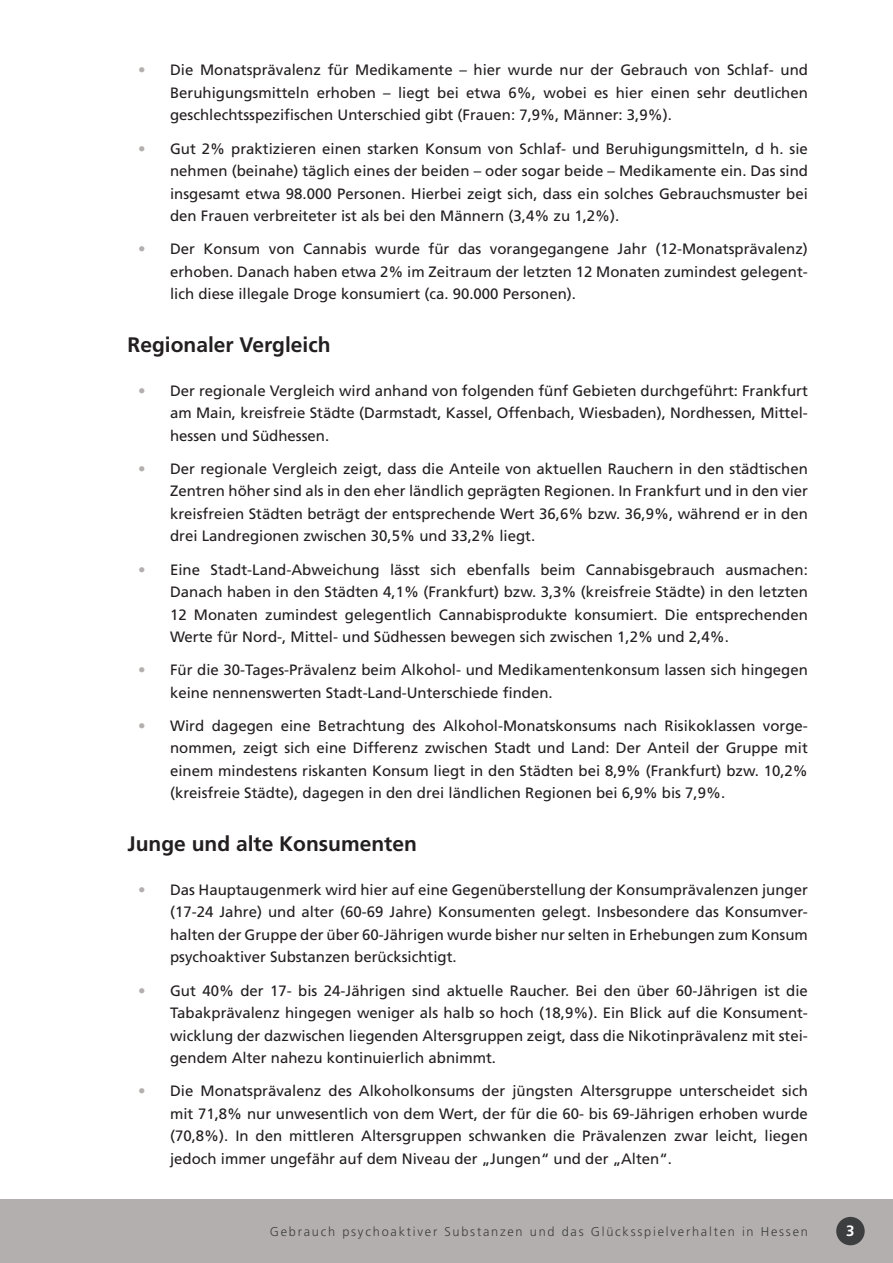
<style>
.page{position:relative;width:893px;height:1263px;background:#fff}
.page>*{position:absolute;margin:0;border:0;box-sizing:border-box;transform-origin:0 0}
.t1{font:700 21px "Frutiger";color:#231f20}
.t2{font:15px/22.5px "Frutiger";color:#231f20;text-align:justify}
.t3{font:15px "Frutiger";color:#b4afaf}
.t4{font:300 12.75px "Frutiger";letter-spacing:.14em;color:#3d3e3f}
</style>
<div class="page">
<div style="left:0;top:1199px;width:893px;height:64px;background:#b4afaf"></div>
<div style="left:836px;top:1217px;width:29px;height:28px;background:#3d3e3f;border-radius:50%"></div>
<p class="t2" style="left:170px;top:59px;width:639px">Die Monatsprävalenz für Medikamente – hier wurde nur der Gebrauch von Schlaf- und Beruhigungsmitteln erhoben – liegt bei etwa 6%, wobei es hier einen sehr deutlichen geschlechtsspezifischen Unterschied gibt (Frauen: 7,9%, Männer: 3,9%).</p>
<p class="t2" style="left:170px;top:137px;width:639px">Gut 2% praktizieren einen starken Konsum von Schlaf- und Beruhigungsmitteln, d h. sie nehmen (beinahe) täglich eines der beiden – oder sogar beide – Medikamente ein. Das sind insgesamt etwa 98.000 Personen. Hierbei zeigt sich, dass ein solches Gebrauchsmuster bei den Frauen verbreiteter ist als bei den Männern (3,4% zu 1,2%).</p>
<p class="t2" style="left:170px;top:238px;width:639px">Der Konsum von Cannabis wurde für das vorangegangene Jahr (12-Monatsprävalenz) erhoben. Danach haben etwa 2% im Zeitraum der letzten 12 Monaten zumindest gelegent&shy;lich diese illegale Droge konsumiert (ca. 90.000 Personen).</p>
<h1 class="t1" style="left:128px;top:332px;width:205px">Regionaler Vergleich</h1>
<p class="t2" style="left:170px;top:379px;width:639px">Der regionale Vergleich wird anhand von folgenden fünf Gebieten durchgeführt: Frankfurt am Main, kreisfreie Städte (Darmstadt, Kassel, Offenbach, Wiesbaden), Nordhessen, Mittel&shy;hessen und Südhessen.</p>
<p class="t2" style="left:170px;top:457px;width:639px">Der regionale Vergleich zeigt, dass die Anteile von aktuellen Rauchern in den städtischen Zentren höher sind als in den eher ländlich geprägten Regionen. In Frankfurt und in den vier kreisfreien Städten beträgt der entsprechende Wert 36,6% bzw. 36,9%, während er in den drei Landregionen zwischen 30,5% und 33,2% liegt.</p>
<p class="t2" style="left:170px;top:558px;width:639px">Eine Stadt-Land-Abweichung lässt sich ebenfalls beim Cannabisgebrauch ausmachen:<br>Danach haben in den Städten 4,1% (Frankfurt) bzw. 3,3% (kreisfreie Städte) in den letzten 12 Monaten zumindest gelegentlich Cannabisprodukte konsumiert. Die entsprechenden Werte für Nord-, Mittel- und Südhessen bewegen sich zwischen 1,2% und 2,4%.</p>
<p class="t2" style="left:170px;top:659px;width:639px">Für die 30-Tages-Prävalenz beim Alkohol- und Medikamentenkonsum lassen sich hingegen keine nennenswerten Stadt-Land-Unterschiede finden.</p>
<p class="t2" style="left:170px;top:714px;width:639px">Wird dagegen eine Betrachtung des Alkohol-Monatskonsums nach Risikoklassen vorge&shy;nommen, zeigt sich eine Differenz zwischen Stadt und Land: Der Anteil der Gruppe mit einem mindestens riskanten Konsum liegt in den Städten bei 8,9% (Frankfurt) bzw. 10,2% (kreisfreie Städte), dagegen in den drei ländlichen Regionen bei 6,9% bis 7,9%.</p>
<h1 class="t1" style="left:128px;top:831px;width:291px">Junge und alte Konsumenten</h1>
<p class="t2" style="left:170px;top:878px;width:639px">Das Hauptaugenmerk wird hier auf eine Gegenüberstellung der Konsumprävalenzen junger (17-24 Jahre) und alter (60-69 Jahre) Konsumenten gelegt. Insbesondere das Konsumver&shy;halten der Gruppe der über 60-Jährigen wurde bisher nur selten in Erhebungen zum Konsum psychoaktiver Substanzen berücksichtigt.</p>
<p class="t2" style="left:170px;top:979px;width:639px">Gut 40% der 17- bis 24-Jährigen sind aktuelle Raucher. Bei den über 60-Jährigen ist die Tabakprävalenz hingegen weniger als halb so hoch (18,9%). Ein Blick auf die Konsument&shy;wicklung der dazwischen liegenden Altersgruppen zeigt, dass die Nikotinprävalenz mit stei&shy;gendem Alter nahezu kontinuierlich abnimmt.</p>
<p class="t2" style="left:170px;top:1079px;width:639px">Die Monatsprävalenz des Alkoholkonsums der jüngsten Altersgruppe unterscheidet sich mit 71,8% nur unwesentlich von dem Wert, der für die 60- bis 69-Jährigen erhoben wurde (70,8%). In den mittleren Altersgruppen schwanken die Prävalenzen zwar leicht, liegen jedoch immer ungefähr auf dem Niveau der „Jungen“ und der „Alten“.</p>
<p class="t3" style="left:138px;top:61px;width:9px">•</p>
<p class="t3" style="left:138px;top:140px;width:9px">•</p>
<p class="t3" style="left:138px;top:240px;width:9px">•</p>
<p class="t3" style="left:138px;top:382px;width:9px">•</p>
<p class="t3" style="left:138px;top:460px;width:9px">•</p>
<p class="t3" style="left:138px;top:560px;width:9px">•</p>
<p class="t3" style="left:138px;top:661px;width:9px">•</p>
<p class="t3" style="left:138px;top:717px;width:9px">•</p>
<p class="t3" style="left:138px;top:881px;width:9px">•</p>
<p class="t3" style="left:138px;top:981px;width:9px">•</p>
<p class="t3" style="left:138px;top:1082px;width:9px">•</p>
<p class="t4" style="left:270px;top:1224px;width:540px">Gebrauch psychoaktiver Substanzen und das Glücksspielverhalten in Hessen</p>
</div>
